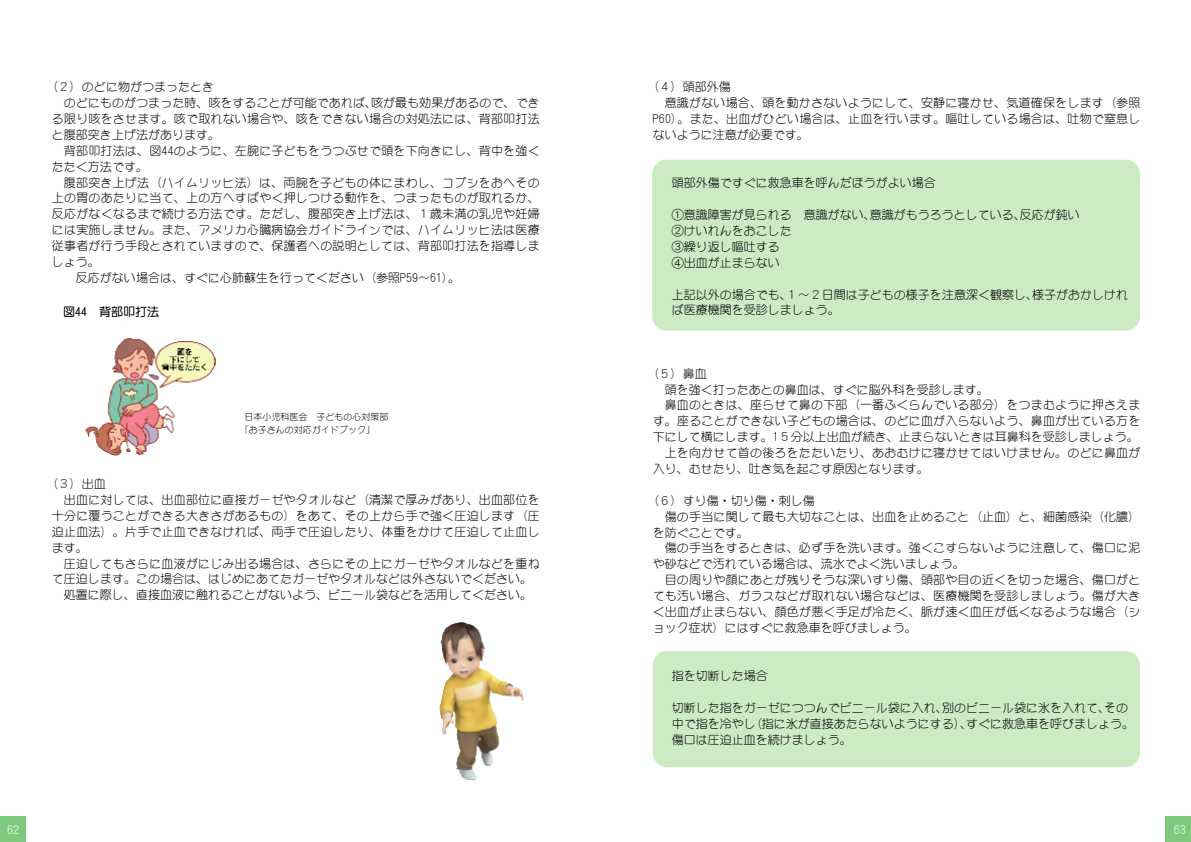
<style>
.page{position:relative;width:1191px;height:842px;background:#fff}
.page>*{position:absolute;margin:0;border:0;box-sizing:border-box;transform-origin:0 0}
.t1{font:12px/15.9px "DF Maru Gothic Std W3";letter-spacing:.015em;color:#000}
.t2{font:12px "DF Maru Gothic Std W7";color:#000}
.t3{font:12px "DF Maru Gothic Std W3";color:#fff}
.t4{font:9px/12.8px "DF Maru Gothic Std W3";color:#000}
</style>
<div class="page">
<div style="left:0;top:816px;width:26px;height:26px;background:#7fc97f"></div>
<div style="left:1165px;top:816px;width:26px;height:26px;background:#7fc97f"></div>
<img style="left:85px;top:323px;width:131px;height:133px">
<div style="left:652px;top:160px;width:488px;height:171px;background:#ccebc5;border-radius:14px"></div>
<div style="left:653px;top:651px;width:487px;height:116px;background:#ccebc5;border-radius:14px"></div>
<img style="left:439px;top:623px;width:85px;height:157px">
<p class="t1" style="left:46px;top:79px;width:169px">（２）のどに物がつまったとき</p>
<p class="t1" style="left:64px;top:95px;width:477px">のどにものがつまった時、咳をすることが可能であれば､咳が最も効果があるので、でき</p>
<p class="t1" style="left:52px;top:111px;width:489px">る限り咳をさせます。咳で取れない場合や、咳をできない場合の対処法には、背部叩打法</p>
<p class="t1" style="left:52px;top:126px;width:169px">と腹部突き上げ法があります。</p>
<p class="t1" style="left:64px;top:142px;width:477px">背部叩打法は、図44のように、左腕に子どもをうつぶせで頭を下向きにし、背中を強く</p>
<p class="t1" style="left:52px;top:158px;width:97px">たたく方法です。</p>
<p class="t1" style="left:64px;top:174px;width:477px">腹部突き上げ法（ハイムリッヒ法）は、両腕を子どもの体にまわし、コブシをおへその</p>
<p class="t1" style="left:52px;top:190px;width:489px">上の胃のあたりに当て、上の方へすばやく押しつける動作を、つまったものが取れるか、</p>
<p class="t1" style="left:52px;top:206px;width:489px">反応がなくなるまで続ける方法です。ただし、腹部突き上げ法は、１歳未満の乳児や妊婦</p>
<p class="t1" style="left:52px;top:222px;width:489px">には実施しません。また、アメリカ心臓病協会ガイドラインでは、ハイムリッヒ法は医療</p>
<p class="t1" style="left:52px;top:238px;width:489px">従事者が行う手段とされていますので、保護者への説明としては、背部叩打法を指導しま</p>
<p class="t1" style="left:52px;top:253px;width:49px">しょう。</p>
<p class="t1" style="left:76px;top:269px;width:385px">反応がない場合は、すぐに心肺蘇生を行ってください（参照P59～61）。</p>
<p class="t2" style="left:63px;top:305px;width:97px">図44 背部叩打法</p>
<p class="t4" style="left:240px;top:411px;width:150px;text-indent:4px">日本小児科医会 子どもの心対策部「お子さんの対応ガイドブック」</p>
<p class="t1" style="left:46px;top:476px;width:61px">（３）出血</p>
<p class="t1" style="left:64px;top:492px;width:477px">出血に対しては、出血部位に直接ガーゼやタオルなど（清潔で厚みがあり、出血部位を</p>
<p class="t1" style="left:52px;top:507px;width:489px">十分に覆うことができる大きさがあるもの）をあて、その上から手で強く圧迫します（圧</p>
<p class="t1" style="left:52px;top:523px;width:489px">迫止血法）。片手で止血できなければ、両手で圧迫したり、体重をかけて圧迫して止血し</p>
<p class="t1" style="left:52px;top:539px;width:37px">ます。</p>
<p class="t1" style="left:64px;top:555px;width:477px">圧迫してもさらに血液がにじみ出る場合は、さらにその上にガーゼやタオルなどを重ね</p>
<p class="t1" style="left:52px;top:571px;width:482px">て圧迫します。この場合は、はじめにあてたガーゼやタオルなどは外さないでください。</p>
<p class="t1" style="left:64px;top:587px;width:469px">処置に際し、直接血液に触れることがないよう、ビニール袋などを活用してください。</p>
<p class="t1" style="left:647px;top:79px;width:85px">（４）頭部外傷</p>
<p class="t1" style="left:664px;top:95px;width:477px">意識がない場合、頭を動かさないようにして、安静に寝かせ、気道確保をします（参照</p>
<p class="t1" style="left:653px;top:111px;width:489px">P60)。また、出血がひどい場合は、止血を行います。嘔吐している場合は、吐物で窒息し</p>
<p class="t1" style="left:653px;top:126px;width:157px">ないように注意が必要です。</p>
<p class="t1" style="left:671px;top:175px;width:265px">頭部外傷ですぐに救急車を呼んだほうがよい場合</p>
<p class="t1" style="left:671px;top:207px;width:409px">①意識障害が見られる 意識がない、意識がもうろうとしている、反応が鈍い<br>②けいれんをおこした<br>③繰り返し嘔吐する<br>④出血が止まらない</p>
<p class="t1" style="left:671px;top:286px;width:458px">上記以外の場合でも、１～２日間は子どもの様子を注意深く観察し、様子がおかしければ医療機関を受診しましょう。</p>
<p class="t1" style="left:647px;top:365px;width:61px">（５）鼻血</p>
<p class="t1" style="left:664px;top:381px;width:325px">頭を強く打ったあとの鼻血は、すぐに脳外科を受診します。</p>
<p class="t1" style="left:664px;top:397px;width:477px">鼻血のときは、座らせて鼻の下部（一番ふくらんでいる部分）をつまむように押さえま</p>
<p class="t1" style="left:653px;top:413px;width:489px">す。座ることができない子どもの場合は、のどに血が入らないよう、鼻血が出ている方を</p>
<p class="t1" style="left:653px;top:429px;width:487px">下にして横にします。1５分以上出血が続き、止まらないときは耳鼻科を受診しましょう。</p>
<p class="t1" style="left:664px;top:445px;width:477px">上を向かせて首の後ろをたたいたり、あおむけに寝かせてはいけません。のどに鼻血が</p>
<p class="t1" style="left:653px;top:460px;width:277px">入り、むせたり、吐き気を起こす原因となります。</p>
<p class="t1" style="left:647px;top:492px;width:169px">（６）すり傷・切り傷・刺し傷</p>
<p class="t1" style="left:664px;top:508px;width:477px">傷の手当に関して最も大切なことは、出血を止めること（止血）と、細菌感染（化膿）</p>
<p class="t1" style="left:653px;top:524px;width:97px">を防ぐことです。</p>
<p class="t1" style="left:664px;top:540px;width:477px">傷の手当をするときは、必ず手を洗います。強くこすらないように注意して、傷口に泥</p>
<p class="t1" style="left:653px;top:556px;width:313px">や砂などで汚れている場合は、流水でよく洗いましょう。</p>
<p class="t1" style="left:664px;top:572px;width:477px">目の周りや顔にあとが残りそうな深いすり傷、頭部や目の近くを切った場合、傷口がと</p>
<p class="t1" style="left:653px;top:587px;width:489px">ても汚い場合、ガラスなどが取れない場合などは、医療機関を受診しましょう。傷が大き</p>
<p class="t1" style="left:653px;top:603px;width:489px">く出血が止まらない、顔色が悪く手足が冷たく、脈が速く血圧が低くなるような場合（シ</p>
<p class="t1" style="left:653px;top:619px;width:265px">ョック症状）にはすぐに救急車を呼びましょう。</p>
<p class="t1" style="left:671px;top:668px;width:97px">指を切断した場合</p>
<p class="t1" style="left:671px;top:700px;width:464px">切断した指をガーゼにつつんでビニール袋に入れ、別のビニール袋に氷を入れて、その中で指を冷やし（指に氷が直接あたらないようにする）、すぐに救急車を呼びましょう。傷口は圧迫止血を続けましょう。</p>
<p class="t3" style="left:7px;top:823px;width:13px">62</p>
<p class="t3" style="left:1173px;top:823px;width:13px">63</p>
</div>
